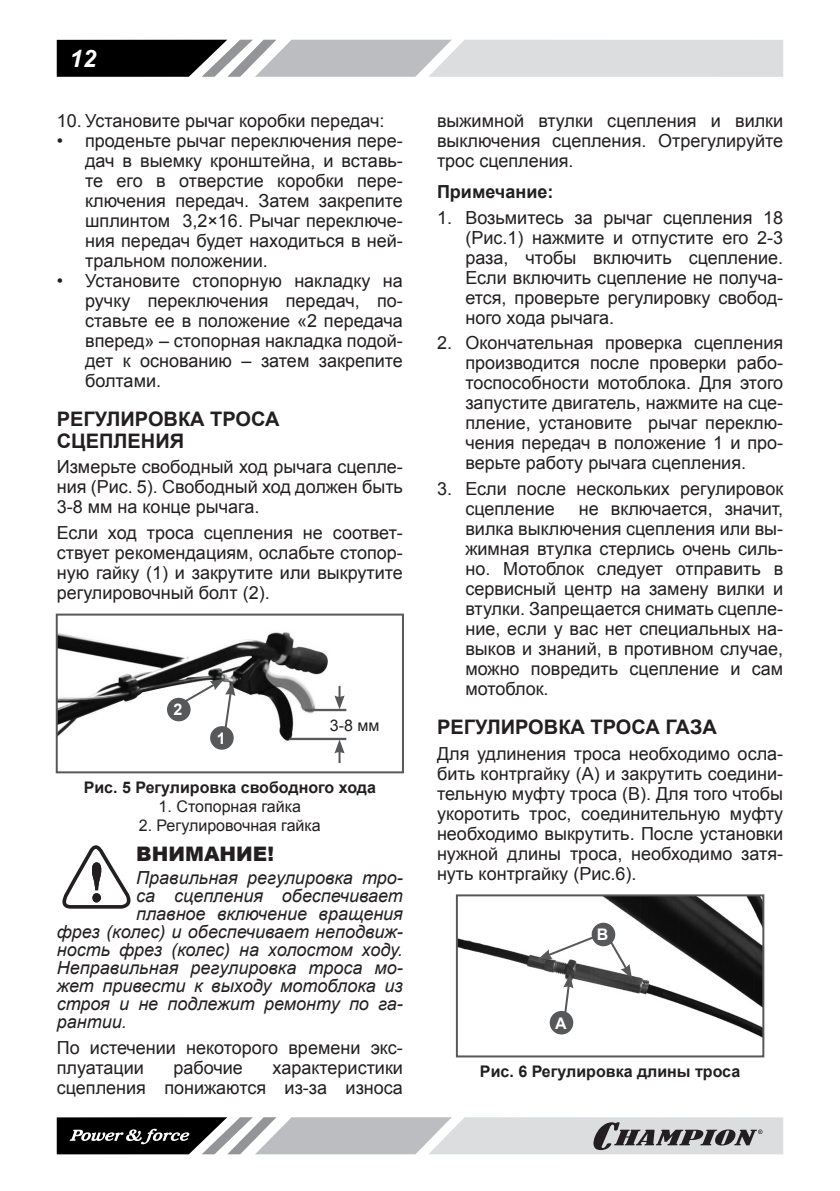
<style>
.page{position:relative;width:840px;height:1191px;background:#fff}
.page>*{position:absolute;margin:0;border:0;box-sizing:border-box;transform-origin:0 0}
.t1{font:italic 700 24px "Arial";color:#fff}
.Заголовок2{font:700 20px/22px "Arial";color:#231f20}
.ВНИМАНИЕ{font:900 20px "Arial";color:#231f20}
.Текст_список{font:18px/20px "Arial";color:#231f20;text-align:justify}
.Текст_основной{font:18px/20px "Arial";color:#231f20;text-align:justify}
.ВНИМАНИЕ_ТЕКСТ{font:italic 18px "Arial";color:#231f20}
.Заголовок3{font:700 18px "Arial";color:#231f20}
.РИСУНОК{font:700 16px "Arial";color:#231f20}
.РИСУНОК-2{font:16px "Arial";color:#231f20}
.t2{font:700 16px "Arial";color:#fff}
</style>
<div class="page">
<svg style="left:57px;top:40px;width:725px;height:37px;background:#a7a8a9"></svg>
<svg style="left:57px;top:1117px;width:725px;height:37px;background:#a1a1a3"></svg>
<img style="left:59px;top:632px;width:288px;height:132px">
<div style="left:56px;top:613px;width:348px;height:160px;border:2px solid #57585a"></div>
<div style="left:210px;top:726px;width:23px;height:23px;background:#57585a;border-radius:50%"></div>
<div style="left:167px;top:698px;width:23px;height:23px;background:#57585a;border-radius:50%"></div>
<svg style="left:181px;top:679px;width:54px;height:52px"></svg>
<hr style="left:305px;top:709px;width:41px;height:2px;background:#57585a">
<hr style="left:289px;top:738px;width:57px;height:2px;background:#57585a">
<svg style="left:334px;top:686px;width:10px;height:23px"></svg>
<svg style="left:334px;top:740px;width:10px;height:23px"></svg>
<svg style="left:62px;top:845px;width:69px;height:63px"></svg>
<img style="left:458px;top:897px;width:303px;height:140px">
<div style="left:455px;top:894px;width:309px;height:163px;border:2px solid #57585a"></div>
<div style="left:549px;top:1011px;width:24px;height:23px;background:#57585a;border-radius:50%"></div>
<svg style="left:562px;top:974px;width:11px;height:43px"></svg>
<svg style="left:537px;top:933px;width:62px;height:26px"></svg>
<svg style="left:605px;top:935px;width:26px;height:43px"></svg>
<div style="left:591px;top:922px;width:24px;height:24px;background:#57585a;border-radius:50%"></div>
<h1 class="t1" style="left:70px;top:42px;width:28px">12</h1>
<p class="Текст_список" style="left:57px;top:110px;width:329px">10. Установите рычаг коробки передач:</p>
<p class="Текст_список" style="left:85px;top:130px;width:319px;text-indent:-28px">• проденьте рычаг переключения пере&shy;дач в выемку кронштейна, и вставь&shy;те его в отверстие коробки пере&shy;ключения передач. Затем закрепите шплинтом 3,2×16. Рычаг переключе&shy;ния передач будет находиться в ней&shy;тральном положении.</p>
<p class="Текст_список" style="left:85px;top:270px;width:319px;text-indent:-28px">• Установите стопорную накладку на ручку переключения передач, по&shy;ставьте ее в положение «2 передача вперед» – стопорная накладка подой&shy;дет к основанию – затем закрепите болтами.</p>
<p class="Заголовок2" style="left:57px;top:408px;width:224px">РЕГУЛИРОВКА ТРОСА<br>СЦЕПЛЕНИЯ</p>
<p class="Текст_основной" style="left:57px;top:457px;width:347px">Измерьте свободный ход рычага сцепле&shy;ния (Рис. 5). Свободный ход должен быть 3-8 мм на конце рычага.</p>
<p class="Текст_основной" style="left:57px;top:523px;width:347px">Если ход троса сцепления не соответ&shy;ствует рекомендациям, ослабьте стопор&shy;ную гайку (1) и закрутите или выкрутите регулировочный болт (2).</p>
<p class="t2" style="left:173px;top:699px;width:10px">2</p>
<p class="t2" style="left:216px;top:727px;width:10px">1</p>
<p class="РИСУНОК-2" style="left:330px;top:714px;width:51px">3-8 мм</p>
<p class="РИСУНОК" style="left:84px;top:776px;width:294px">Рис. 5 Регулировка свободного хода</p>
<p class="РИСУНОК-2" style="left:158px;top:795px;width:144px">1. Стопорная гайка</p>
<p class="РИСУНОК-2" style="left:139px;top:815px;width:183px">2. Регулировочная гайка</p>
<p class="ВНИМАНИЕ" style="left:136px;top:839px;width:139px">ВНИМАНИЕ!</p>
<p class="ВНИМАНИЕ_ТЕКСТ" style="left:136px;top:866px;width:268px">Правильная регулировка тро-</p>
<p class="ВНИМАНИЕ_ТЕКСТ" style="left:136px;top:884px;width:268px">са сцепления обеспечивает</p>
<p class="ВНИМАНИЕ_ТЕКСТ" style="left:136px;top:902px;width:268px">плавное включение вращения</p>
<p class="ВНИМАНИЕ_ТЕКСТ" style="left:57px;top:920px;width:347px">фрез (колес) и обеспечивает неподвиж-</p>
<p class="ВНИМАНИЕ_ТЕКСТ" style="left:57px;top:938px;width:347px">ность фрез (колес) на холостом ходу.</p>
<p class="ВНИМАНИЕ_ТЕКСТ" style="left:57px;top:956px;width:347px">Неправильная регулировка троса мо-</p>
<p class="ВНИМАНИЕ_ТЕКСТ" style="left:57px;top:974px;width:347px">жет привести к выходу мотоблока из</p>
<p class="ВНИМАНИЕ_ТЕКСТ" style="left:57px;top:992px;width:347px">строя и не подлежит ремонту по га-</p>
<p class="ВНИМАНИЕ_ТЕКСТ" style="left:57px;top:1010px;width:71px">рантии.</p>
<p class="Текст_основной" style="left:57px;top:1038px;width:347px">По истечении некоторого времени экс&shy;плуатации</p>
<p class="Текст_основной" style="left:173px;top:1058px;width:71px">рабочие</p>
<p class="Текст_основной" style="left:57px;top:1058px;width:347px;text-align:right">характеристики<br>сцепления понижаются из-за износа</p>
<p class="Текст_основной" style="left:437px;top:110px;width:347px">выжимной втулки сцепления и вилки выключения сцепления. Отрегулируйте трос сцепления.</p>
<p class="Заголовок3" style="left:437px;top:180px;width:118px">Примечание:</p>
<p class="Текст_список" style="left:465px;top:207px;width:319px;text-indent:-28px">1. Возьмитесь за рычаг сцепления 18 (Рис.1) нажмите и отпустите его 2-3 раза, чтобы включить сцепление.<br>Если включить сцепление не получа&shy;ется, проверьте регулировку свобод&shy;ного хода рычага.</p>
<p class="Текст_список" style="left:465px;top:333px;width:319px;text-indent:-28px">2. Окончательная проверка сцепления производится после проверки рабо&shy;тоспособности мотоблока. Для этого запустите двигатель, нажмите на сце&shy;пление, установите рычаг переклю&shy;чения передач в положение 1 и про&shy;верьте работу рычага сцепления.</p>
<p class="Текст_список" style="left:465px;top:479px;width:319px;text-indent:-28px">3. Если после нескольких регулировок сцепление</p>
<p class="Текст_список" style="left:465px;top:499px;width:319px;text-indent:113px">не включается, значит, вилка выключения сцепления или вы&shy;жимная втулка стерлись очень силь&shy;но. Мотоблок следует отправить в сервисный центр на замену вилки и втулки. Запрещается снимать сцепле&shy;ние, если у вас нет специальных на&shy;выков и знаний, в противном случае, можно повредить сцепление и сам мотоблок.</p>
<p class="Заголовок2" style="left:437px;top:716px;width:281px">РЕГУЛИРОВКА ТРОСА ГАЗА</p>
<p class="Текст_основной" style="left:437px;top:743px;width:347px">Для удлинения троса необходимо осла&shy;бить контргайку (А) и закрутить соедини&shy;тельную муфту троса (В). Для того чтобы укоротить трос, соединительную муфту необходимо выкрутить. После установки нужной длины троса, необходимо затя&shy;нуть контргайку (Рис.6).</p>
<p class="t2" style="left:555px;top:1012px;width:13px">A</p>
<p class="t2" style="left:596px;top:924px;width:13px">B</p>
<p class="РИСУНОК" style="left:479px;top:1060px;width:261px">Рис. 6 Регулировка длины троса</p>
</div>
